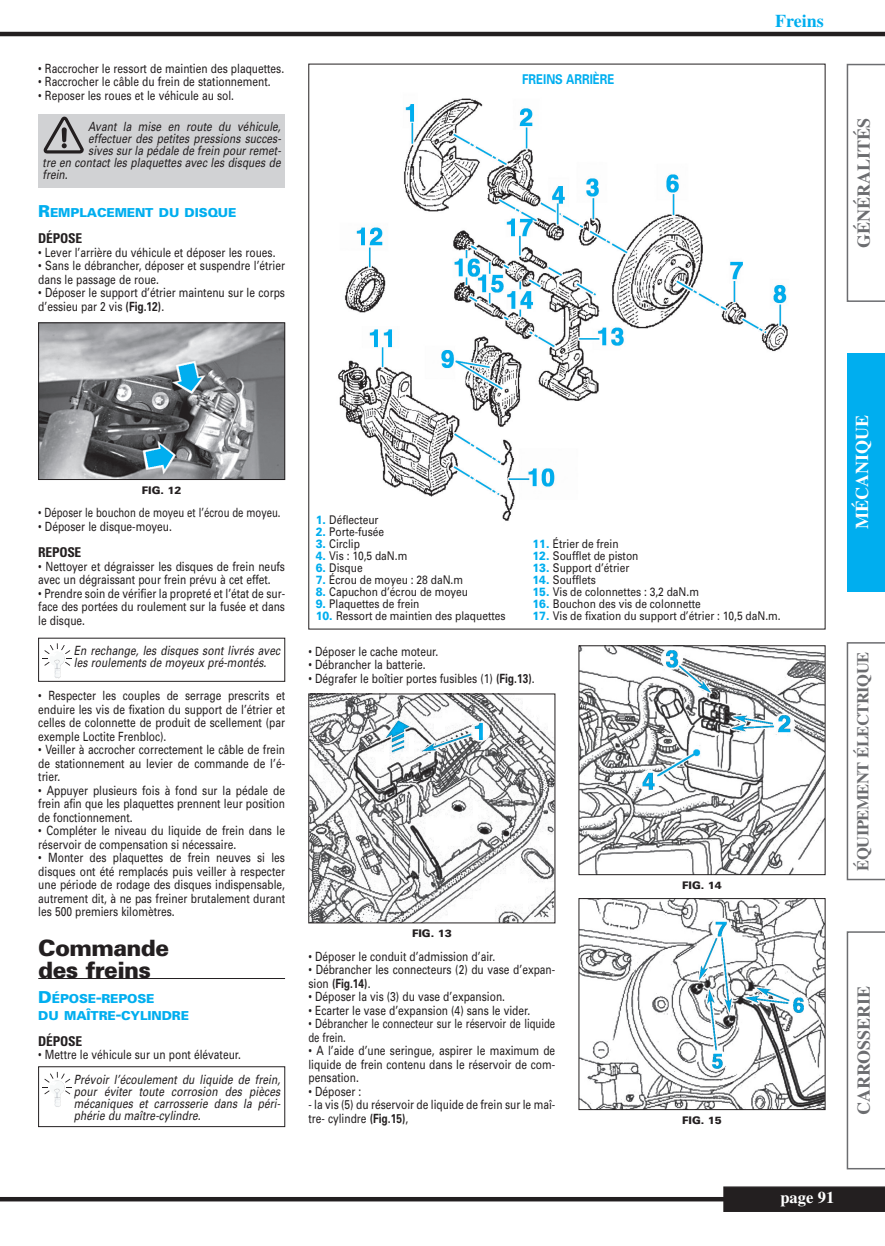
<style>
.page{position:relative;width:885px;height:1246px;background:#fff}
.page>*{position:absolute;margin:0;border:0;box-sizing:border-box;transform-origin:0 0}
.t1{font:900 22.5px/22.5px "Univers";letter-spacing:-.025em;color:#231f20}
.t2{font:700 18px "Times";color:#6c6d70}
.t3{font:700 18px "Times";color:#fff}
.t4{font:700 18px "Times";color:#00aeef}
.t5{font:700 16.5px "Times";letter-spacing:-.025em;color:#6c6d70}
.t6{font:700 16.5px "Times";color:#fff}
.t7{font:700 condensed 13.5px "Univers";letter-spacing:-.02em;color:#231f20}
.t8{font:700 13.5px "Univers";color:#00aeef;scale:.85 1}
.t9{font:12.75px/13.5px "Univers";color:#231f20;scale:.8 1}
.t10{font:italic 12.75px/12px "Univers";letter-spacing:.005em;color:#231f20;scale:.8 1}
.t11{font:12.75px/13.5px "Univers";color:#231f20;scale:.75 1}
.t12{font:900 12.3px/16.5px "Univers";letter-spacing:-.01em;color:#00aeef}
.t13{font:12px "Univers";color:#231f20;scale:.85 1}
.t14{font:900 10.5px "Univers";color:#231f20}
.s1{font-size:16.5px}
.s2{font-weight:700}
.s3{font-weight:900;color:#00aeef}
</style>
<div class="page">
<svg style="left:846px;top:64px;width:38px;height:238px"></svg>
<div style="left:846px;top:353px;width:38px;height:238px;background:#00aeef"></div>
<svg style="left:846px;top:642px;width:38px;height:238px"></svg>
<svg style="left:846px;top:931px;width:38px;height:238px"></svg>
<hr style="left:0;top:1197px;width:727px;height:4px;background:#231f20">
<div style="left:723px;top:1186px;width:161px;height:26px;background:#231f20"></div>
<hr style="left:0;top:32px;width:884px;height:4px;background:#231f20">
<img style="left:338px;top:98px;width:450px;height:423px">
<div style="left:38px;top:114px;width:247px;height:73px;background:#d1d2d4"></div>
<svg style="left:44px;top:117px;width:40px;height:36px"></svg>
<img style="left:40px;top:324px;width:243px;height:154px">
<div style="left:38px;top:322px;width:247px;height:158px;border:1px solid #231f20"></div>
<div style="left:38px;top:638px;width:247px;height:44px;border:1px solid #231f20"></div>
<svg style="left:42px;top:643px;width:30px;height:23px"></svg>
<img style="left:50px;top:652px;width:15px;height:27px">
<hr style="left:38px;top:978px;width:247px;height:1px;background:#231f20">
<div style="left:38px;top:1066px;width:247px;height:61px;border:1px solid #231f20"></div>
<svg style="left:42px;top:1072px;width:30px;height:22px"></svg>
<img style="left:50px;top:1080px;width:15px;height:27px">
<img style="left:310px;top:696px;width:243px;height:225px">
<img style="left:580px;top:647px;width:243px;height:226px">
<div style="left:578px;top:645px;width:247px;height:230px;border:1px solid #231f20"></div>
<img style="left:580px;top:900px;width:243px;height:208px">
<div style="left:578px;top:898px;width:247px;height:212px;border:1px solid #231f20"></div>
<p class="t9" style="left:38px;top:63px;width:309px">• Raccrocher le ressort de maintien des plaquettes.</p>
<p class="t9" style="left:38px;top:76px;width:292px">• Raccrocher le câble du frein de stationnement.</p>
<p class="t9" style="left:38px;top:90px;width:246px">• Reposer les roues et le véhicule au sol.</p>
<p class="t10" style="left:88px;top:121px;width:242px">Avant la mise en route du véhicule,</p>
<p class="t10" style="left:88px;top:133px;width:242px">effectuer des petites pressions succes-</p>
<p class="t10" style="left:88px;top:145px;width:242px">sives sur la pédale de frein pour remet-</p>
<p class="t10" style="left:43px;top:157px;width:299px">tre en contact les plaquettes avec les disques de</p>
<p class="t10" style="left:43px;top:169px;width:33px">frein.</p>
<p class="t12" style="left:38px;top:205px;width:199px"><span class="s1">R</span>EMPLACEMENT DU DISQUE</p>
<p class="t7" style="left:38px;top:233px;width:45px">DÉPOSE</p>
<p class="t9" style="left:38px;top:247px;width:298px">• Lever l’arrière du véhicule et déposer les roues.</p>
<p class="t9" style="left:38px;top:260px;width:310px">• Sans le débrancher, déposer et suspendre l’étrier dans le passage de roue.</p>
<p class="t9" style="left:38px;top:287px;width:310px">• Déposer le support d’étrier maintenu sur le corps d’essieu par 2 vis <span class="s2">(Fig.12)</span>.</p>
<p class="t8" style="left:522px;top:74px;width:110px">FREINS ARRIÈRE</p>
<h2 class="t4" style="left:775px;top:15px;width:50px">Freins</h2>
<h2 class="t2" style="left:857px;top:248px;width:132px;rotate:-90deg">GÉNÉRALITÉS</h2>
<p class="t14" style="left:142px;top:486px;width:41px">FIG. 12</p>
<p class="t11" style="left:38px;top:507px;width:324px">• Déposer le bouchon de moyeu et l’écrou de moyeu.</p>
<p class="t9" style="left:38px;top:521px;width:169px">• Déposer le disque-moyeu.</p>
<p class="t7" style="left:38px;top:547px;width:45px">REPOSE</p>
<p class="t9" style="left:38px;top:560px;width:310px">• Nettoyer et dégraisser les disques de frein neufs avec un dégraissant pour frein prévu à cet effet.</p>
<p class="t9" style="left:38px;top:587px;width:310px;text-align:justify">• Prendre soin de vérifier la propreté et l’état de sur&shy;face des portées du roulement sur la fusée et dans le disque.</p>
<p class="t10" style="left:74px;top:646px;width:259px">En rechange, les disques sont livrés avec les roulements de moyeux pré-montés.</p>
<p class="t9" style="left:38px;top:690px;width:310px;text-align:justify">• Respecter les couples de serrage prescrits et enduire les vis de fixation du support de l’étrier et celles de colonnette de produit de scellement (par exemple Loctite Frenbloc).</p>
<p class="t9" style="left:38px;top:744px;width:310px;text-align:justify">• Veiller à accrocher correctement le câble de frein de stationnement au levier de commande de l’é&shy;trier.</p>
<p class="t9" style="left:38px;top:784px;width:310px;text-align:justify">• Appuyer plusieurs fois à fond sur la pédale de frein afin que les plaquettes prennent leur position de fonctionnement.</p>
<p class="t9" style="left:38px;top:825px;width:310px">• Compléter le niveau du liquide de frein dans le réservoir de compensation si nécessaire.</p>
<p class="t9" style="left:38px;top:852px;width:310px;text-align:justify">• Monter des plaquettes de frein neuves si les disques ont été remplacés puis veiller à respecter une période de rodage des disques indispensable, autrement dit, à ne pas freiner brutalement durant les 500 premiers kilomètres.</p>
<h1 class="t1" style="left:38px;top:938px;width:132px">Commande des freins</h1>
<p class="t12" style="left:38px;top:992px;width:152px"><span class="s1">D</span>ÉPOSE<span class="s1">-</span>REPOSE<br>DU MAÎTRE<span class="s1">-</span>CYLINDRE</p>
<p class="t7" style="left:38px;top:1036px;width:45px">DÉPOSE</p>
<p class="t9" style="left:38px;top:1049px;width:255px">• Mettre le véhicule sur un pont élévateur.</p>
<p class="t10" style="left:74px;top:1075px;width:259px;text-align:justify">Prévoir l’écoulement du liquide de frein, pour éviter toute corrosion des pièces mécaniques et carrosserie dans la péri&shy;phérie du maître-cylindre.</p>
<p class="t13" style="left:315px;top:516px;width:75px"><span class="s3">1.</span> Déflecteur</p>
<p class="t13" style="left:315px;top:528px;width:82px"><span class="s3">2.</span> Porte-fusée</p>
<p class="t13" style="left:315px;top:540px;width:53px"><span class="s3">3.</span> Circlip</p>
<p class="t13" style="left:315px;top:552px;width:109px"><span class="s3">4.</span> Vis : 10,5 daN.m</p>
<p class="t13" style="left:315px;top:564px;width:57px"><span class="s3">6.</span> Disque</p>
<p class="t13" style="left:315px;top:576px;width:175px"><span class="s3">7.</span> Écrou de moyeu : 28 daN.m</p>
<p class="t13" style="left:315px;top:588px;width:181px"><span class="s3">8.</span> Capuchon d’écrou de moyeu</p>
<p class="t13" style="left:315px;top:600px;width:123px"><span class="s3">9.</span> Plaquettes de frein</p>
<p class="t13" style="left:315px;top:612px;width:225px"><span class="s3">10.</span> Ressort de maintien des plaquettes</p>
<p class="t13" style="left:532px;top:540px;width:103px"><span class="s3">11.</span> Étrier de frein</p>
<p class="t13" style="left:532px;top:552px;width:126px"><span class="s3">12.</span> Soufflet de piston</p>
<p class="t13" style="left:532px;top:564px;width:115px"><span class="s3">13.</span> Support d’étrier</p>
<p class="t13" style="left:532px;top:576px;width:76px"><span class="s3">14.</span> Soufflets</p>
<p class="t13" style="left:532px;top:588px;width:197px"><span class="s3">15.</span> Vis de colonnettes : 3,2 daN.m</p>
<p class="t13" style="left:532px;top:600px;width:199px"><span class="s3">16.</span> Bouchon des vis de colonnette</p>
<p class="t13" style="left:532px;top:612px;width:293px"><span class="s3">17.</span> Vis de fixation du support d’étrier : 10,5 daN.m.</p>
<p class="t9" style="left:308px;top:645px;width:164px">• Déposer le cache moteur.</p>
<p class="t9" style="left:308px;top:659px;width:148px">• Débrancher la batterie.</p>
<p class="t9" style="left:308px;top:672px;width:284px">• Dégrafer le boîtier portes fusibles (1) <span class="s2">(Fig.13)</span>.</p>
<p class="t14" style="left:412px;top:930px;width:41px">FIG. 13</p>
<p class="t9" style="left:308px;top:950px;width:235px">• Déposer le conduit d’admission d’air.</p>
<p class="t9" style="left:308px;top:964px;width:310px">• Débrancher les connecteurs (2) du vase d’expan&shy;sion <span class="s2">(Fig.14)</span>.</p>
<p class="t9" style="left:308px;top:991px;width:247px">• Déposer la vis (3) du vase d’expansion.</p>
<p class="t9" style="left:308px;top:1004px;width:278px">• Ecarter le vase d’expansion (4) sans le vider.</p>
<p class="t11" style="left:308px;top:1018px;width:330px">• Débrancher le connecteur sur le réservoir de liquide de frein.</p>
<p class="t9" style="left:308px;top:1045px;width:310px;text-align:justify">• A l’aide d’une seringue, aspirer le maximum de liquide de frein contenu dans le réservoir de com&shy;pensation.</p>
<p class="t9" style="left:308px;top:1085px;width:68px">• Déposer :</p>
<p class="t9" style="left:308px;top:1099px;width:310px">- la vis (5) du réservoir de liquide de frein sur le maî&shy;tre- cylindre <span class="s2">(Fig.15)</span>,</p>
<p class="t14" style="left:682px;top:881px;width:41px">FIG. 14</p>
<p class="t14" style="left:682px;top:1116px;width:41px">FIG. 15</p>
<h2 class="t3" style="left:856px;top:529px;width:115px;rotate:-90deg">MÉCANIQUE</h2>
<p class="t5" style="left:857px;top:870px;width:220px;rotate:-90deg">ÉQUIPEMENT ÉLECTRIQUE</p>
<h2 class="t2" style="left:857px;top:1115px;width:131px;rotate:-90deg">CARROSSERIE</h2>
<p class="t6" style="left:780px;top:1192px;width:56px">page 91</p>
</div>
